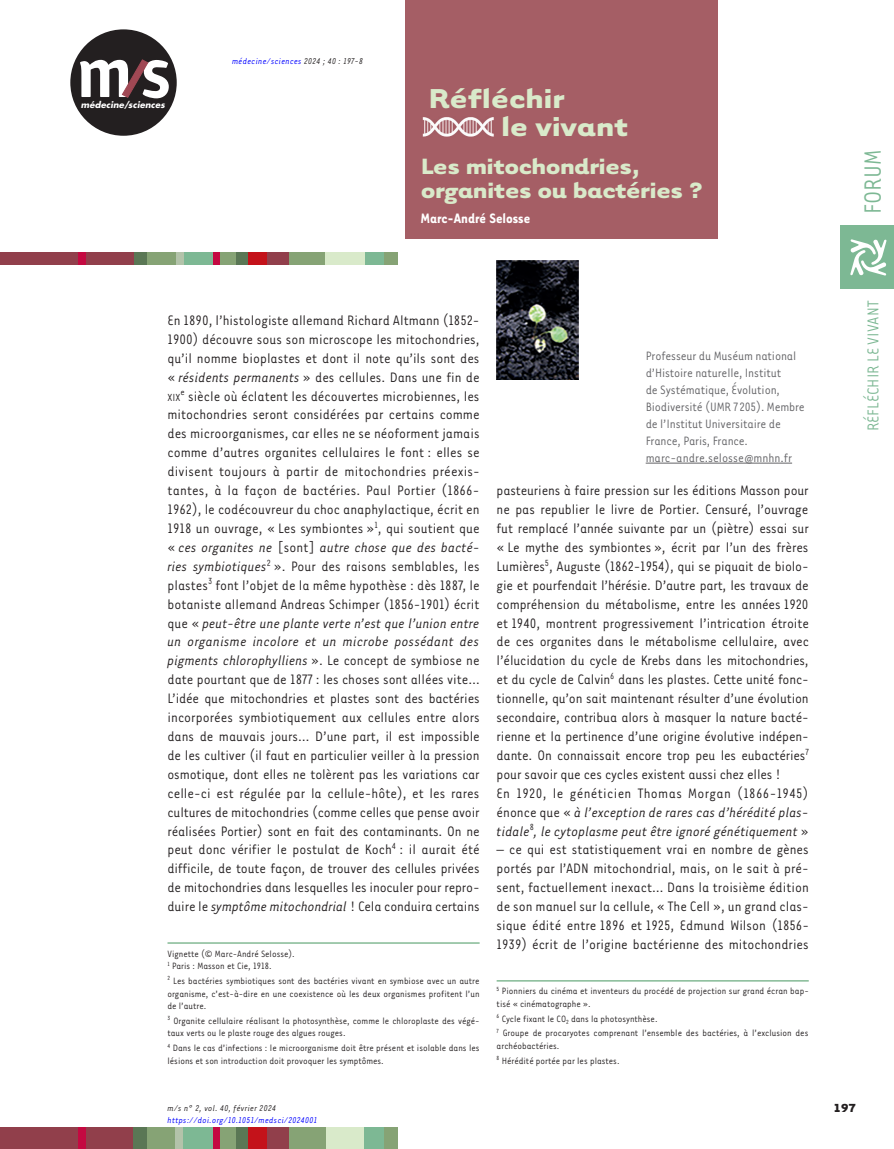
<style>
.page{position:relative;width:894px;height:1149px;background:#fff}
.page>*{position:absolute;margin:0;border:0;box-sizing:border-box;transform-origin:0 0}
.t1{font:700 31.5px/28.2px "Tarzana Wide OT";color:#d9eaca}
.t2{font:27px "Tarzana Nar OT";color:#7db894}
.t3{font:700 25.5px/24px "Tarzana Wide OT";letter-spacing:-.02em;color:#d9eaca}
.t4{font:18px "Tarzana Nar OT";color:#7db894}
.t5{font:15.75px/18.9px "Tarzana Nar OT";letter-spacing:-.01em;color:#231f20;text-align:justify}
.t6{font:700 15.75px "Tarzana Nar OT";color:#fff}
.t7{font:13.95px/17px "Tarzana Nar OT";letter-spacing:-.01em;color:#636366}
.t8{font:700 13.5px "Tarzana Wide OT";color:#231f20}
.t9{font:10.5px/12.6px "Tarzana Nar OT";color:#231f20}
.t10{font:italic 9.75px "Tarzana Nar OT";letter-spacing:.025em;color:#00f}
.t11{font:italic 9.75px "Tarzana Nar OT";letter-spacing:.025em;color:#231f20}
.t12{font:italic 700 8.55px "Futura";letter-spacing:.01em;color:#fff}
.s1{color:#231f20}
.s2{font-style:italic}
.s3{font-size:11.85px}
</style>
<div class="page">
<div style="left:70px;top:29px;width:107px;height:107px;background:#231f20;border-radius:50%"></div>
<svg style="left:80px;top:60px;width:89px;height:38px"></svg>
<div style="left:840px;top:225px;width:53px;height:64px;background:#7db894"></div>
<svg style="left:850px;top:239px;width:36px;height:36px"></svg>
<div style="left:0;top:1127px;width:134px;height:21px;background:#913f4b"></div>
<div style="left:235px;top:1127px;width:13px;height:21px;background:#5a7755"></div>
<div style="left:78px;top:1127px;width:7px;height:21px;background:#c40941"></div>
<div style="left:133px;top:1127px;width:22px;height:21px;background:#5a7755"></div>
<div style="left:147px;top:1127px;width:30px;height:21px;background:#86a375"></div>
<div style="left:175px;top:1127px;width:9px;height:21px;background:#b3c3aa"></div>
<div style="left:183px;top:1127px;width:30px;height:21px;background:#7db894"></div>
<div style="left:217px;top:1127px;width:19px;height:21px;background:#86a375"></div>
<div style="left:213px;top:1127px;width:6px;height:21px;background:#c40941"></div>
<div style="left:248px;top:1127px;width:27px;height:21px;background:#c4121a"></div>
<div style="left:287px;top:1127px;width:39px;height:21px;background:#86a375"></div>
<div style="left:267px;top:1127px;width:21px;height:21px;background:#913f4b"></div>
<div style="left:326px;top:1127px;width:38px;height:21px;background:#d9eaca"></div>
<div style="left:364px;top:1127px;width:20px;height:21px;background:#7db894"></div>
<div style="left:383px;top:1127px;width:14px;height:21px;background:#86a375"></div>
<div style="left:405px;top:0;width:312px;height:238px;background:#a55e65"></div>
<div style="left:0;top:252px;width:134px;height:13px;background:#913f4b"></div>
<div style="left:133px;top:252px;width:17px;height:13px;background:#5a7755"></div>
<div style="left:235px;top:252px;width:13px;height:13px;background:#5a7755"></div>
<div style="left:147px;top:252px;width:30px;height:13px;background:#86a375"></div>
<div style="left:180px;top:252px;width:33px;height:13px;background:#7db894"></div>
<div style="left:364px;top:252px;width:20px;height:13px;background:#7db894"></div>
<div style="left:217px;top:252px;width:19px;height:13px;background:#86a375"></div>
<div style="left:383px;top:252px;width:14px;height:13px;background:#86a375"></div>
<div style="left:287px;top:252px;width:38px;height:13px;background:#86a375"></div>
<div style="left:325px;top:252px;width:39px;height:13px;background:#d9eaca"></div>
<div style="left:176px;top:252px;width:7px;height:13px;background:#b3c3aa"></div>
<div style="left:78px;top:252px;width:7px;height:13px;background:#c40941"></div>
<div style="left:213px;top:252px;width:6px;height:13px;background:#c40941"></div>
<div style="left:248px;top:252px;width:27px;height:13px;background:#c4121a"></div>
<div style="left:267px;top:252px;width:21px;height:13px;background:#913f4b"></div>
<hr style="left:645px;top:463px;width:146px;height:1px;background:#636366">
<hr style="left:496px;top:979px;width:312px;height:2px;background:#84ba95">
<hr style="left:167px;top:942px;width:312px;height:1px;background:#84ba95">
<img style="left:422px;top:117px;width:72px;height:20px">
<img style="left:496px;top:260px;width:82px;height:119px">
<p class="t12" style="left:81px;top:99px;width:86px">médecine/sciences</p>
<p class="t10" style="left:232px;top:55px;width:132px">médecine/sciences <span class="s1">2024 ; 40 : 197-8</span></p>
<h1 class="t1" style="left:501px;top:82px;width:129px;text-indent:-72px">Réfléchir<br>le vivant</h1>
<h3 class="t3" style="left:420px;top:153px;width:283px">Les mitochondries, organites ou bactéries ?</h3>
<p class="t6" style="left:420px;top:209px;width:111px">Marc-André Selosse</p>
<h2 class="t2" style="left:856px;top:214px;width:65px;rotate:-90deg">FORUM</h2>
<p class="t5" style="left:167px;top:310px;width:314px">En 1890, l’histologiste allemand Richard Altmann (1852- 1900) découvre sous son microscope les mitochondries, qu’il nomme bioplastes et dont il note qu’ils sont des « <span class="s2">résidents permanents</span> » des cellules. Dans une fin de <span class="s3">XIX</span><sup>e</sup> siècle où éclatent les découvertes microbiennes, les mitochondries seront considérées par certains comme des microorganismes, car elles ne se néoforment jamais comme d’autres organites cellulaires le font : elles se divisent toujours à partir de mitochondries préexis&shy;tantes, à la façon de bactéries. Paul Portier (1866- 1962), le codécouvreur du choc anaphylactique, écrit en 1918 un ouvrage, « Les symbiontes »<sup>1</sup>, qui soutient que « <span class="s2">ces organites ne</span> [sont] <span class="s2">autre chose que des bacté&shy;ries symbiotiques</span><sup>2</sup> ». Pour des raisons semblables, les plastes<sup>3</sup> font l’objet de la même hypothèse : dès 1887, le botaniste allemand Andreas Schimper (1856-1901) écrit que « <span class="s2">peut-être une plante verte n’est que l’union entre un organisme incolore et un microbe possédant des pigments chlorophylliens</span> ». Le concept de symbiose ne date pourtant que de 1877 : les choses sont allées vite… L’idée que mitochondries et plastes sont des bactéries incorporées symbiotiquement aux cellules entre alors dans de mauvais jours… D’une part, il est impossible de les cultiver (il faut en particulier veiller à la pression osmotique, dont elles ne tolèrent pas les variations car celle-ci est régulée par la cellule-hôte), et les rares cultures de mitochondries (comme celles que pense avoir réalisées Portier) sont en fait des contaminants. On ne peut donc vérifier le postulat de Koch<sup>4</sup> : il aurait été difficile, de toute façon, de trouver des cellules privées de mitochondries dans lesquelles les inoculer pour repro&shy;duire le <span class="s2">symptôme mitochondrial</span> ! Cela conduira certains</p>
<p class="t9" style="left:167px;top:946px;width:129px">Vignette (© Marc-André Selosse).<br><sup>1</sup> Paris : Masson et Cie, 1918.</p>
<p class="t9" style="left:167px;top:973px;width:313px;text-align:justify"><sup>2</sup> Les bactéries symbiotiques sont des bactéries vivant en symbiose avec un autre organisme, c’est-à-dire en une coexistence où les deux organismes profitent l’un de l’autre.</p>
<p class="t9" style="left:167px;top:1013px;width:313px"><sup>3</sup> Organite cellulaire réalisant la photosynthèse, comme le chloroplaste des végé- taux verts ou le plaste rouge des algues rouges.</p>
<p class="t9" style="left:167px;top:1041px;width:313px"><sup>4</sup> Dans le cas d’infections : le microorganisme doit être présent et isolable dans les lésions et son introduction doit provoquer les symptômes.</p>
<p class="t11" style="left:167px;top:1102px;width:110px">m/s n° 2, vol. 40, février 2024</p>
<p class="t10" style="left:167px;top:1114px;width:151px">https://doi.org/10.1051/medsci/2024001</p>
<p class="t7" style="left:645px;top:346px;width:160px">Professeur du Muséum national d’Histoire naturelle, Institut<br>de Systématique, Évolution,<br>Biodiversité (UMR 7 205). Membre de l’Institut Universitaire de<br>France, Paris, France. marc-andre.selosse@mnhn.fr</p>
<p class="t5" style="left:496px;top:480px;width:314px;text-align:left">pasteuriens à faire pression sur les éditions Masson pour ne pas republier le livre de Portier. Censuré, l’ouvrage fut remplacé l’année suivante par un (piètre) essai sur « Le mythe des symbiontes », écrit par l’un des frères Lumières<sup>5</sup>, Auguste (1862-1954), qui se piquait de biolo&shy;gie et pourfendait l’hérésie. D’autre part, les travaux de compréhension du métabolisme, entre les années 1920 et 1940, montrent progressivement l’intrication étroite de ces organites dans le métabolisme cellulaire, avec l’élucidation du cycle de Krebs dans les mitochondries, et du cycle de Calvin<sup>6</sup> dans les plastes. Cette unité fonc&shy;tionnelle, qu’on sait maintenant résulter d’une évolution secondaire, contribua alors à masquer la nature bacté- rienne et la pertinence d’une origine évolutive indépen&shy;dante. On connaissait encore trop peu les eubactéries<sup>7 </sup>pour savoir que ces cycles existent aussi chez elles !<br>En 1920, le généticien Thomas Morgan (1866-1945) énonce que « <span class="s2">à l’exception de rares cas d’hérédité plas&shy;tidale</span><sup>8</sup><span class="s2">, le cytoplasme peut être ignoré génétiquement</span> »</p>
<p class="t5" style="left:496px;top:839px;width:314px">– ce qui est statistiquement vrai en nombre de gènes portés par l’ADN mitochondrial, mais, on le sait à pré- sent, factuellement inexact… Dans la troisième édition de son manuel sur la cellule, « The Cell », un grand clas&shy;sique édité entre 1896 et 1925, Edmund Wilson (1856- 1939) écrit de l’origine bactérienne des mitochondries</p>
<p class="t9" style="left:496px;top:984px;width:313px"><sup>5</sup> Pionniers du cinéma et inventeurs du procédé de projection sur grand écran bap&shy;tisé « cinématographe ».</p>
<p class="t9" style="left:496px;top:1010px;width:313px;line-height:14.7px"><sup>6</sup> Cycle fixant le CO<sub>2</sub> dans la photosynthèse.<br><sup>7</sup> Groupe de procaryotes comprenant l’ensemble des bactéries, à l’exclusion des</p>
<p class="t9" style="left:496px;top:1037px;width:124px;line-height:14.7px">archéobactéries.<br><sup>8</sup> Hérédité portée par les plastes.</p>
<p class="t4" style="left:861px;top:431px;width:132px;rotate:-90deg">RÉFLÉCHIR LE VIVANT</p>
<p class="t8" style="left:833px;top:1098px;width:24px">197</p>
</div>
